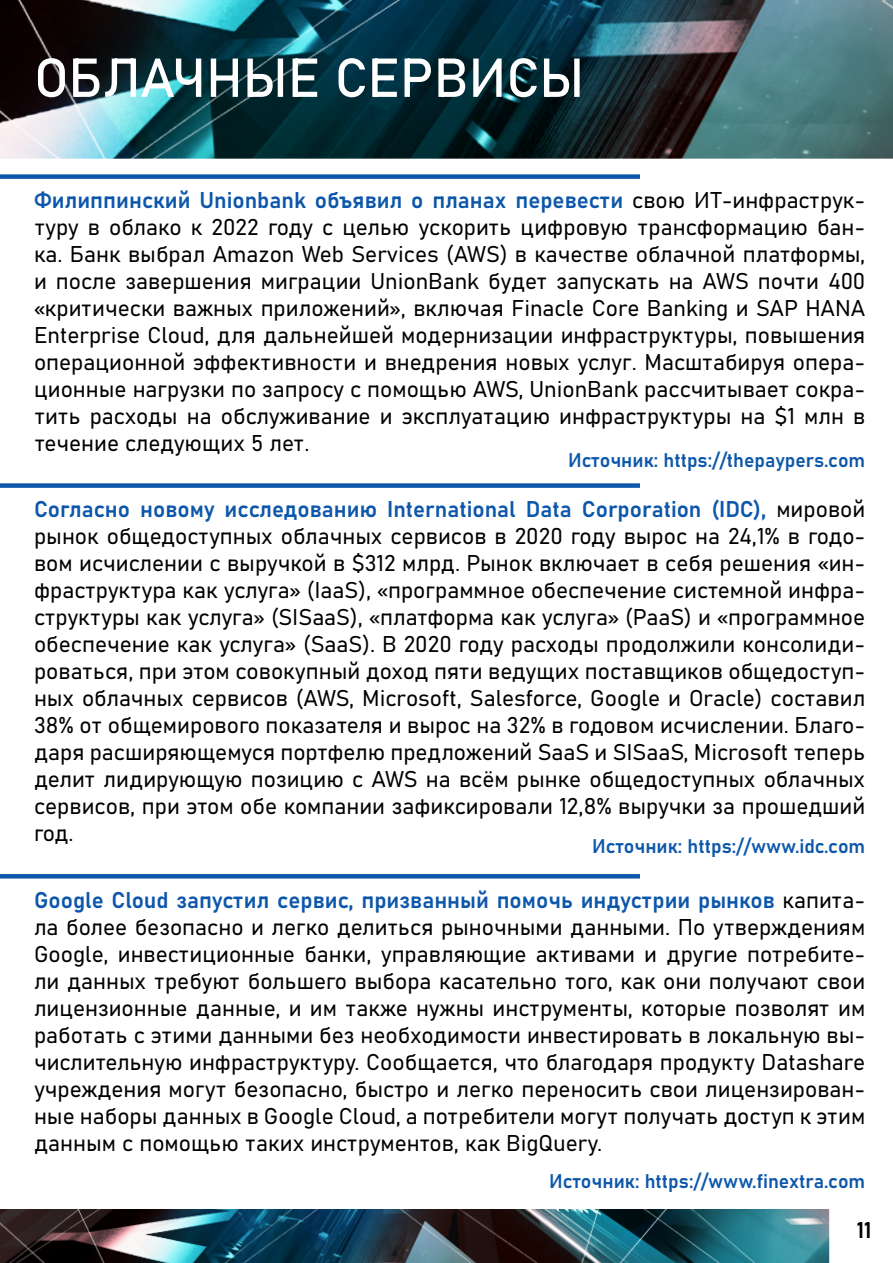
<style>
.page{position:relative;width:893px;height:1263px;background:#fff}
.page>*{position:absolute;margin:0;border:0;box-sizing:border-box;transform-origin:0 0}
.t1{font:54px "Bahnschrift";color:#fff}
.t2{font:22.5px/27px "Bahnschrift";color:#000;text-align:justify}
.t3{font:19.5px "Bahnschrift";color:#0d57ab}
.s1{color:#0d57ab}
</style>
<div class="page">
<img style="left:0;top:1209px;width:829px;height:54px">
<div style="left:0;top:174px;width:640px;height:5px;background:#0d57ab"></div>
<hr style="left:0;top:874px;width:640px;height:4px;background:#0d57ab">
<div style="left:0;top:483px;width:640px;height:5px;background:#0d57ab"></div>
<img style="left:0;top:0;width:893px;height:159px">
<h1 class="t1" style="left:34px;top:37px;width:552px">ОБЛАЧНЫЕ СЕРВИСЫ</h1>
<p class="t2" style="left:34px;top:185px;width:833px"><span class="s1">Филиппинский Unionbank объявил о планах перевести</span> свою ИТ-инфраструк&shy;туру в облако к 2022 году с целью ускорить цифровую трансформацию бан&shy;ка. Банк выбрал Amazon Web Services (AWS) в качестве облачной платформы, и после завершения миграции UnionBank будет запускать на AWS почти 400 «критически важных приложений», включая Finacle Core Banking и SAP HANA Enterprise Cloud, для дальнейшей модернизации инфраструктуры, повышения операционной эффективности и внедрения новых услуг. Масштабируя опера&shy;ционные нагрузки по запросу с помощью AWS, UnionBank рассчитывает сокра&shy;тить расходы на обслуживание и эксплуатацию инфраструктуры на $1 млн в течение следующих 5 лет.</p>
<p class="t3" style="left:568px;top:445px;width:299px">Источник: https://thepaypers.com</p>
<p class="t2" style="left:34px;top:494px;width:833px"><span class="s1">Согласно новому исследованию International Data Corporation (IDC),</span> мировой рынок общедоступных облачных сервисов в 2020 году вырос на 24,1% в годо&shy;вом исчислении с выручкой в $312 млрд. Рынок включает в себя решения «ин&shy;фраструктура как услуга» (IaaS), «программное обеспечение системной инфра&shy;структуры как услуга» (SISaaS), «платформа как услуга» (PaaS) и «программное обеспечение как услуга» (SaaS). В 2020 году расходы продолжили консолиди&shy;роваться, при этом совокупный доход пяти ведущих поставщиков общедоступ&shy;ных облачных сервисов (AWS, Microsoft, Salesforce, Google и Oracle) составил 38% от общемирового показателя и вырос на 32% в годовом исчислении. Благо&shy;даря расширяющемуся портфелю предложений SaaS и SISaaS, Microsoft теперь делит лидирующую позицию с AWS на всём рынке общедоступных облачных сервисов, при этом обе компании зафиксировали 12,8% выручки за прошедший год.</p>
<p class="t3" style="left:592px;top:832px;width:275px">Источник: https://www.idc.com</p>
<p class="t2" style="left:34px;top:885px;width:833px"><span class="s1">Google Cloud запустил сервис, призванный помочь индустрии рынков</span> капита&shy;ла более безопасно и легко делиться рыночными данными. По утверждениям Google, инвестиционные банки, управляющие активами и другие потребите&shy;ли данных требуют большего выбора касательно того, как они получают свои лицензионные данные, и им также нужны инструменты, которые позволят им работать с этими данными без необходимости инвестировать в локальную вы&shy;числительную инфраструктуру. Сообщается, что благодаря продукту Datashare учреждения могут безопасно, быстро и легко переносить свои лицензирован&shy;ные наборы данных в Google Cloud, а потребители могут получать доступ к этим данным с помощью таких инструментов, как BigQuery.</p>
<p class="t3" style="left:549px;top:1166px;width:318px">Источник: https://www.finextra.com</p>
<p class="t2" style="left:857px;top:1215px;width:16px">11</p>
</div>
